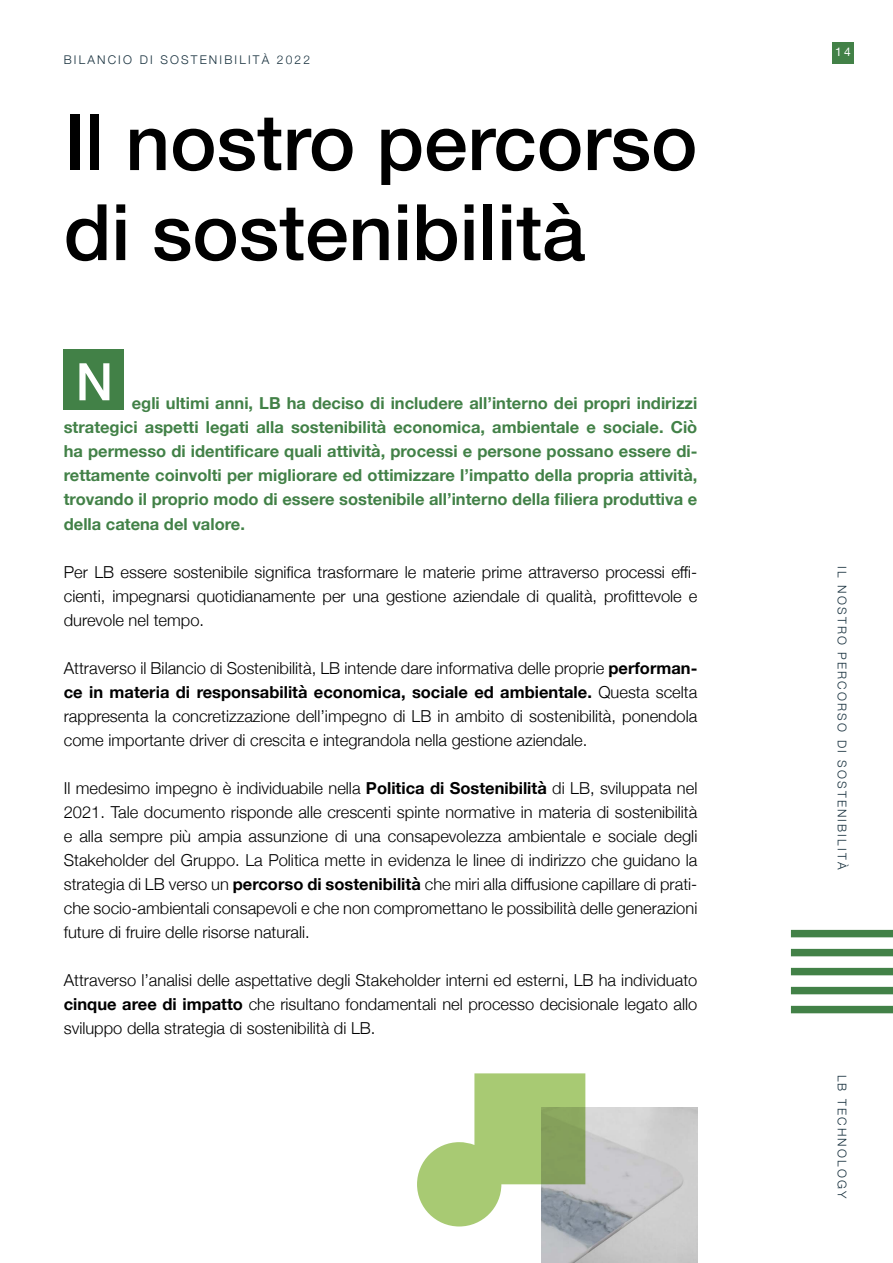
<style>
.page{position:relative;width:893px;height:1263px;background:#fff}
.page>*{position:absolute;margin:0;border:0;box-sizing:border-box;transform-origin:0 0}
.t1{font:500 78px/90px "Helvetica Neue";color:#000}
.t2{font:500 51.75px "Helvetica Neue";color:#fff}
.t3{font:300 16.5px/24px "Helvetica Neue";color:#000;text-align:justify}
.t4{font:700 16.5px/24px "Helvetica Neue";color:#428147;text-align:justify}
.t5{font:300 12px "Helvetica Neue";letter-spacing:.18em;color:#17303d}
.t6{font:12px "Helvetica Neue";color:#fff}
.s1{font-weight:700}
</style>
<div class="page">
<div style="left:832px;top:42px;width:22px;height:21px;background:#428147"></div>
<div style="left:791px;top:1006px;width:102px;height:7px;background:#428147"></div>
<div style="left:791px;top:987px;width:102px;height:7px;background:#428147"></div>
<div style="left:791px;top:968px;width:102px;height:7px;background:#428147"></div>
<div style="left:791px;top:949px;width:102px;height:7px;background:#428147"></div>
<div style="left:791px;top:930px;width:102px;height:7px;background:#428147"></div>
<div style="left:64px;top:350px;width:60px;height:60px;background:#428147"></div>
<img style="left:542px;top:1108px;width:155px;height:155px">
<svg style="left:417px;top:1073px;width:168px;height:153px"></svg>
<p class="t5" style="left:64px;top:50px;width:248px">BILANCIO DI SOSTENIBILITÀ 2022</p>
<h1 class="t1" style="left:64px;top:91px;width:635px">Il nostro percorso di sostenibilità</h1>
<h2 class="t2" style="left:76px;top:340px;width:39px">N</h2>
<p class="t4" style="left:64px;top:392px;width:635px;text-indent:68px">egli ultimi anni, LB ha deciso di includere all’interno dei propri indirizzi strategici aspetti legati alla sostenibilità economica, ambientale e sociale. Ciò ha permesso di identificare quali attività, processi e persone possano essere di&shy;rettamente coinvolti per migliorare ed ottimizzare l’impatto della propria attività, trovando il proprio modo di essere sostenibile all’interno della filiera produttiva e della catena del valore.</p>
<p class="t3" style="left:64px;top:558px;width:635px">Per LB essere sostenibile significa trasformare le materie prime attraverso processi effi&shy;cienti, impegnarsi quotidianamente per una gestione aziendale di qualità, profittevole e durevole nel tempo.</p>
<p class="t3" style="left:64px;top:654px;width:635px">Attraverso il Bilancio di Sostenibilità, LB intende dare informativa delle proprie <span class="s1">performan&shy;ce in materia di responsabilità economica, sociale ed ambientale.</span> Questa scelta rappresenta la concretizzazione dell’impegno di LB in ambito di sostenibilità, ponendola come importante driver di crescita e integrandola nella gestione aziendale.</p>
<p class="t3" style="left:64px;top:774px;width:635px">Il medesimo impegno è individuabile nella <span class="s1">Politica di Sostenibilità</span> di LB, sviluppata nel 2021. Tale documento risponde alle crescenti spinte normative in materia di sostenibilità e alla sempre più ampia assunzione di una consapevolezza ambientale e sociale degli Stakeholder del Gruppo. La Politica mette in evidenza le linee di indirizzo che guidano la strategia di LB verso un <span class="s1">percorso di sostenibilità</span> che miri alla diffusione capillare di prati&shy;che socio-ambientali consapevoli e che non compromettano le possibilità delle generazioni future di fruire delle risorse naturali.</p>
<p class="t3" style="left:64px;top:966px;width:635px">Attraverso l’analisi delle aspettative degli Stakeholder interni ed esterni, LB ha individuato <span class="s1">cinque aree di impatto</span> che risultano fondamentali nel processo decisionale legato allo sviluppo della strategia di sostenibilità di LB.</p>
<p class="t6" style="left:835px;top:43px;width:17px">14</p>
<p class="t5" style="left:852px;top:566px;width:304px;rotate:90deg">IL NOSTRO PERCORSO DI SOSTENIBILITÀ</p>
<p class="t5" style="left:852px;top:1075px;width:125px;rotate:90deg">LB TECHNOLOGY</p>
</div>
